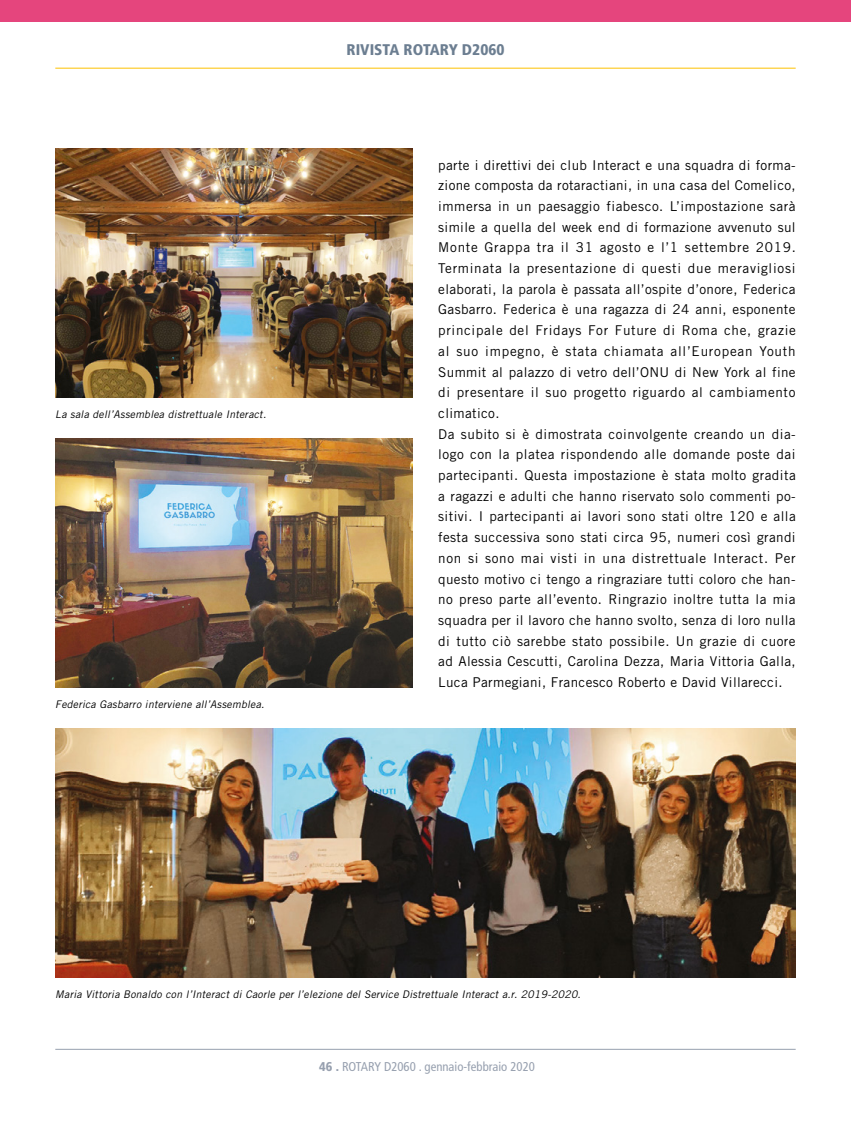
<style>
.page{position:relative;width:851px;height:1127px;background:#fff}
.page>*{position:absolute;margin:0;border:0;box-sizing:border-box;transform-origin:0 0}
.t1{font:900 condensed 15.45px "Frutiger LT Std";color:#6c7e91}
.t2{font:13.5px/20.7px "Trade Gothic LT Std";letter-spacing:.03em;color:#000}
.t3{font:condensed 12.75px "Frutiger LT Std";color:#97a0af}
.t4{font:italic 10.5px "Trade Gothic LT Std";color:#000}
.s1{font-weight:900}
</style>
<div class="page">
<hr style="left:55px;top:1049px;width:740px;height:1px;background:#97a0af">
<hr style="left:55px;top:68px;width:740px;height:1px;background:#fdc100">
<img style="left:55px;top:149px;width:357px;height:248px">
<img style="left:55px;top:439px;width:357px;height:248px">
<img style="left:55px;top:728px;width:740px;height:249px">
<div style="left:0;top:0;width:850px;height:21px;background:#e5457d"></div>
<p class="t4" style="left:55px;top:408px;width:215px">La sala dell’Assemblea distrettuale Interact.</p>
<p class="t4" style="left:55px;top:698px;width:213px">Federica Gasbarro interviene all’Assemblea.</p>
<p class="t1" style="left:346px;top:40px;width:159px">RIVISTA ROTARY D2060</p>
<p class="t2" style="left:438px;top:154px;width:359px">parte i direttivi dei club Interact e una squadra di forma&shy;zione composta da rotaractiani, in una casa del Comelico, immersa in un paesaggio fiabesco. L’impostazione sarà simile a quella del week end di formazione avvenuto sul Monte Grappa tra il 31 agosto e l’1 settembre 2019.<br>Terminata la presentazione di questi due meravigliosi elaborati, la parola è passata all’ospite d’onore, Federica Gasbarro. Federica è una ragazza di 24 anni, esponente principale del Fridays For Future di Roma che, grazie al suo impegno, è stata chiamata all’European Youth Summit al palazzo di vetro dell’ONU di New York al fine di presentare il suo progetto riguardo al cambiamento climatico.<br>Da subito si è dimostrata coinvolgente creando un dia&shy;logo con la platea rispondendo alle domande poste dai partecipanti. Questa impostazione è stata molto gradita a ragazzi e adulti che hanno riservato solo commenti po&shy;sitivi. I partecipanti ai lavori sono stati oltre 120 e alla festa successiva sono stati circa 95, numeri così grandi non si sono mai visti in una distrettuale Interact. Per questo motivo ci tengo a ringraziare tutti coloro che han&shy;no preso parte all’evento. Ringrazio inoltre tutta la mia squadra per il lavoro che hanno svolto, senza di loro nulla di tutto ciò sarebbe stato possibile. Un grazie di cuore ad Alessia Cescutti, Carolina Dezza, Maria Vittoria Galla, Luca Parmegiani, Francesco Roberto e David Villarecci.</p>
<p class="t4" style="left:55px;top:987px;width:529px">Maria Vittoria Bonaldo con l’Interact di Caorle per l’elezione del Service Distrettuale Interact a.r. 2019-2020.</p>
<p class="t3" style="left:319px;top:1059px;width:217px"><span class="s1">46 .</span> ROTARY D2060 . gennaio-febbraio 2020</p>
</div>
